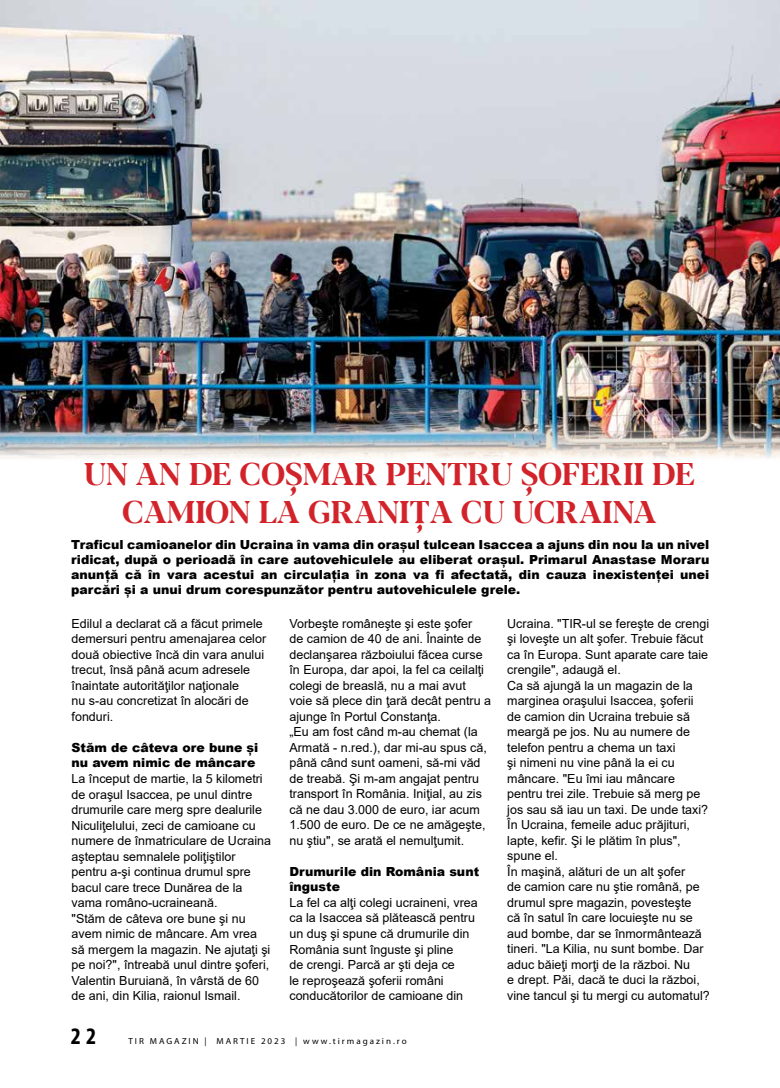
<style>
.page{position:relative;width:780px;height:1088px;background:#fff}
.page>*{position:absolute;margin:0;border:0;box-sizing:border-box;transform-origin:0 0}
.t1{font:700 31.25px/37.5px "Blacker Display";color:#d2232a;text-align:center}
.t2{font:700 condensed 23.75px "Myriad Pro";color:#000}
.t3{font:12.5px/15.5px "Arial";color:#000}
.t4{font:900 12.5px/15px "Arial";color:#000}
.t5{font:8.75px "Myriad Pro";letter-spacing:.22em;color:#000}
</style>
<div class="page">
<img style="left:1px;top:0;width:779px;height:459px">
<h1 class="t1" style="left:84px;top:457px;width:612px">UN AN DE COȘMAR PENTRU ȘOFERII DE<br>CAMION LA GRANIȚA CU UCRAINA</h1>
<p class="t4" style="left:71px;top:537px;width:639px;text-align:justify">Traficul camioanelor din Ucraina în vama din oraşul tulcean Isaccea a ajuns din nou la un nivel ridicat, după o perioadă în care autovehiculele au eliberat oraşul. Primarul Anastase Moraru anunţă că în vara acestui an circulaţia în zona va fi afectată, din cauza inexistenţei unei parcări şi a unui drum corespunzător pentru autovehiculele grele.</p>
<p class="t3" style="left:72px;top:616px;width:196px">Edilul a declarat că a făcut primele demersuri pentru amenajarea celor două obiective încă din vara anului trecut, însă până acum adresele înaintate autorităţilor naţionale<br>nu s-au concretizat în alocări de fonduri.</p>
<p class="t4" style="left:72px;top:739px;width:188px;line-height:15.5px">Stăm de câteva ore bune şi nu avem nimic de mâncare</p>
<p class="t3" style="left:72px;top:771px;width:201px">La început de martie, la 5 kilometri de oraşul Isaccea, pe unul dintre drumurile care merg spre dealurile Niculiţelului, zeci de camioane cu numere de înmatriculare de Ucraina aşteptau semnalele poliţiştilor pentru a-şi continua drumul spre bacul care trece Dunărea de la vama româno-ucraineană.<br>"Stăm de câteva ore bune şi nu avem nimic de mâncare. Am vrea să mergem la magazin. Ne ajutaţi şi pe noi?", întreabă unul dintre şoferi, Valentin Buruiană, în vârstă de 60 de ani, din Kilia, raionul Ismail.</p>
<p class="t3" style="left:289px;top:616px;width:203px">Vorbeşte româneşte şi este şofer<br>de camion de 40 de ani. Înainte de declanşarea războiului făcea curse în Europa, dar apoi, la fel ca ceilalţi colegi de breaslă, nu a mai avut voie să plece din ţară decât pentru a ajunge în Portul Constanţa.<br>„Eu am fost când m-au chemat (la Armată - n.red.), dar mi-au spus că, până când sunt oameni, să-mi văd de treabă. Şi m-am angajat pentru transport în România. Iniţial, au zis că ne dau 3.000 de euro, iar acum 1.500 de euro. De ce ne amăgeşte, nu ştiu", se arată el nemulţumit.</p>
<p class="t4" style="left:289px;top:863px;width:191px;line-height:15.5px">Drumurile din România sunt înguste</p>
<p class="t3" style="left:289px;top:895px;width:190px">La fel ca alţi colegi ucraineni, vrea ca la Isaccea să plătească pentru un duş şi spune că drumurile din<br>România sunt înguste şi pline<br>de crengi. Parcă ar şti deja ce<br>le reproşează şoferii români conducătorilor de camioane din</p>
<h2 class="t2" style="left:71px;top:1021px;width:27px">22</h2>
<p class="t5" style="left:128px;top:1036px;width:279px">TIR MAGAZIN | MARTIE 2023 | www.tirmagazin.ro</p>
<p class="t3" style="left:507px;top:616px;width:204px">Ucraina. "TIR-ul se fereşte de crengi şi loveşte un alt şofer. Trebuie făcut ca în Europa. Sunt aparate care taie crengile", adaugă el.<br>Ca să ajungă la un magazin de la marginea oraşului Isaccea, şoferii de camion din Ucraina trebuie să meargă pe jos. Nu au numere de telefon pentru a chema un taxi<br>şi nimeni nu vine până la ei cu mâncare. "Eu îmi iau mâncare pentru trei zile. Trebuie să merg pe jos sau să iau un taxi. De unde taxi?<br>În Ucraina, femeile aduc prăjituri, lapte, kefir. Şi le plătim în plus", spune el.<br>În maşină, alături de un alt şofer<br>de camion care nu ştie română, pe drumul spre magazin, povesteşte<br>că în satul în care locuieşte nu se aud bombe, dar se înmormântează tineri. "La Kilia, nu sunt bombe. Dar aduc băieţi morţi de la război. Nu<br>e drept. Păi, dacă te duci la război, vine tancul şi tu mergi cu automatul?</p>
</div>
